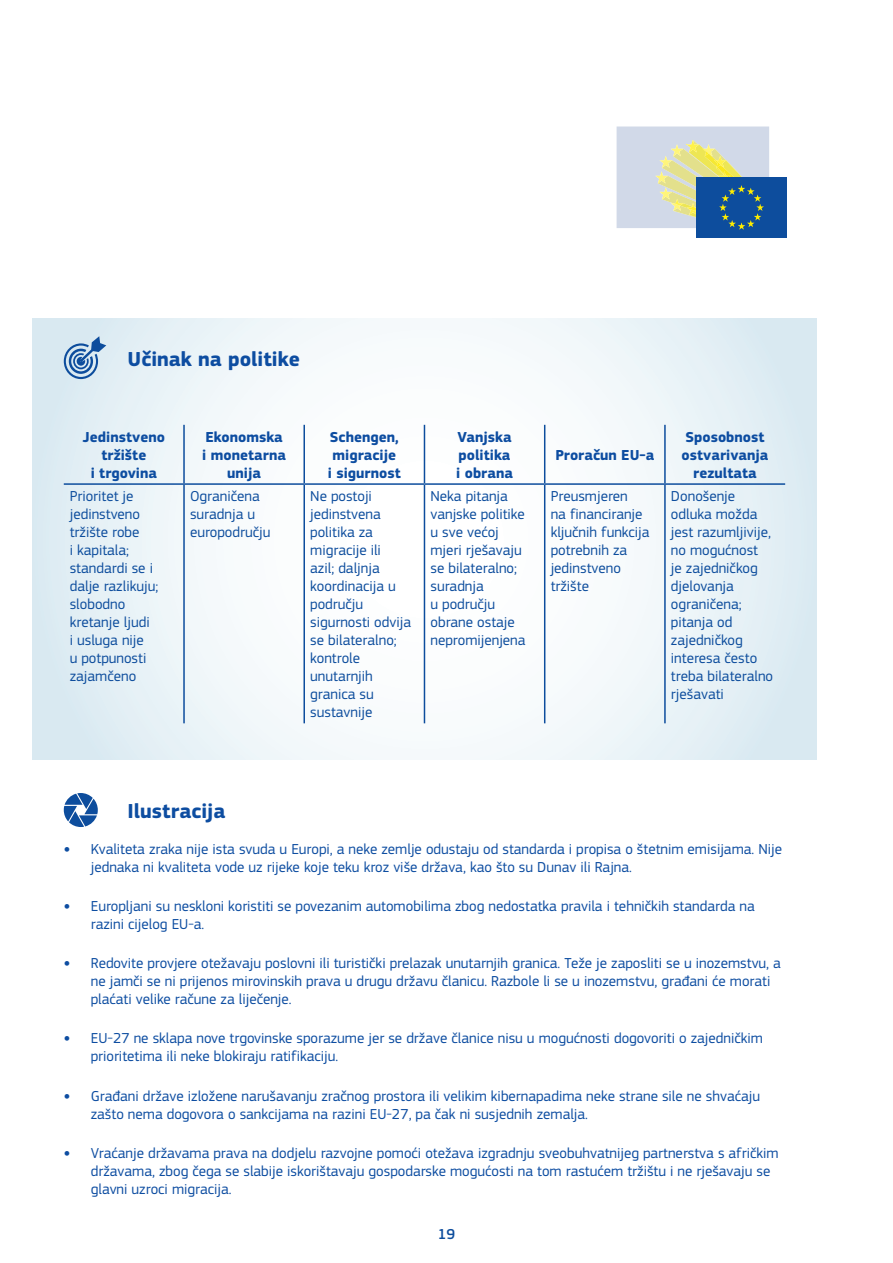
<style>
.page{position:relative;width:893px;height:1263px;background:#fff}
.page>*{position:absolute;margin:0;border:0;box-sizing:border-box;transform-origin:0 0}
.Title_snapshots{font:700 21px "EC Square Sans Pro";color:#0d4da1}
.t1{font:15px/18px "EC Square Sans Pro";color:#0d4da1}
.Table_text_inside{font:15px/18px "EC Square Sans Pro";color:#0d4d9d}
.Table_header{font:700 15px/18px "EC Square Sans Pro";color:#0d4da1;text-align:center}
.t2{font:500 15px "EC Square Sans Pro";color:#0d4d9d}
.s1{font-weight:700;font-size:16.5px}
</style>
<div class="page">
<svg style="left:33px;top:319px;width:783px;height:440px"></svg>
<div style="left:696px;top:177px;width:91px;height:60px;background:#0d4d9d"></div>
<svg style="left:617px;top:126px;width:152px;height:104px"></svg>
<hr style="left:183px;top:425px;width:2px;height:58px;background:#0d4d9d">
<hr style="left:303px;top:425px;width:2px;height:58px;background:#0d4d9d">
<hr style="left:424px;top:425px;width:1px;height:58px;background:#0d4d9d">
<hr style="left:544px;top:425px;width:1px;height:58px;background:#0d4d9d">
<hr style="left:664px;top:425px;width:2px;height:58px;background:#0d4d9d">
<hr style="left:183px;top:485px;width:2px;height:238px;background:#0d4d9d">
<hr style="left:303px;top:485px;width:2px;height:238px;background:#0d4d9d">
<hr style="left:424px;top:485px;width:1px;height:238px;background:#0d4d9d">
<hr style="left:544px;top:485px;width:1px;height:238px;background:#0d4d9d">
<hr style="left:664px;top:485px;width:2px;height:238px;background:#0d4d9d">
<hr style="left:64px;top:483px;width:120px;height:2px;background:#0d4d9d">
<hr style="left:184px;top:483px;width:120px;height:2px;background:#0d4d9d">
<hr style="left:304px;top:483px;width:120px;height:2px;background:#0d4d9d">
<hr style="left:424px;top:483px;width:121px;height:2px;background:#0d4d9d">
<hr style="left:545px;top:483px;width:120px;height:2px;background:#0d4d9d">
<hr style="left:665px;top:483px;width:120px;height:2px;background:#0d4d9d">
<svg style="left:64px;top:793px;width:34px;height:34px"></svg>
<svg style="left:64px;top:336px;width:42px;height:43px;background:#93b3d4"></svg>
<p class="Title_snapshots" style="left:128px;top:346px;width:174px">Učinak na politike</p>
<p class="Table_header" style="left:83px;top:429px;width:84px">Jedinstveno tržište</p>
<p class="Table_header" style="left:91px;top:465px;width:68px">i trgovina</p>
<p class="Table_header" style="left:202px;top:429px;width:85px">Ekonomska i monetarna unija</p>
<p class="Table_header" style="left:330px;top:429px;width:70px;text-align:left">Schengen, migracije</p>
<p class="Table_header" style="left:328px;top:465px;width:74px">i sigurnost</p>
<p class="Table_text_inside" style="left:70px;top:487px;width:90px">Prioritet je jedinstveno tržište robe<br>i kapitala; standardi se i dalje razlikuju; slobodno kretanje ljudi<br>i usluga nije<br>u potpunosti zajamčeno</p>
<p class="Table_text_inside" style="left:190px;top:487px;width:82px">Ograničena suradnja u europodručju</p>
<p class="Table_text_inside" style="left:310px;top:487px;width:87px">Ne postoji jedinstvena politika za migracije ili azil; daljnja koordinacija u području</p>
<p class="Table_text_inside" style="left:310px;top:613px;width:102px">sigurnosti odvija se bilateralno; kontrole unutarnjih granica su sustavnije</p>
<p class="Table_header" style="left:457px;top:429px;width:56px;text-align:left">Vanjska politika</p>
<p class="Table_header" style="left:456px;top:465px;width:58px">i obrana</p>
<p class="Table_header" style="left:555px;top:447px;width:100px">Proračun EU-a</p>
<p class="Table_header" style="left:682px;top:429px;width:88px">Sposobnost ostvarivanja rezultata</p>
<p class="Table_text_inside" style="left:430px;top:487px;width:97px">Neka pitanja vanjske politike u sve većoj mjeri rješavaju se bilateralno; suradnja<br>u području obrane ostaje nepromijenjena</p>
<p class="Table_text_inside" style="left:551px;top:487px;width:100px">Preusmjeren<br>na financiranje ključnih funkcija potrebnih za jedinstveno tržište</p>
<p class="Table_text_inside" style="left:671px;top:487px;width:104px">Donošenje odluka možda jest razumljivije, no mogućnost<br>je zajedničkog djelovanja ograničena; pitanja od zajedničkog interesa često treba bilateralno rješavati</p>
<p class="Title_snapshots" style="left:128px;top:798px;width:99px">Ilustracija</p>
<p class="t1" style="left:91px;top:840px;width:693px;text-indent:-27px"><span class="s1">•</span> Kvaliteta zraka nije ista svuda u Europi, a neke zemlje odustaju od standarda i propisa o štetnim emisijama. Nije jednaka ni kvaliteta vode uz rijeke koje teku kroz više država, kao što su Dunav ili Rajna.</p>
<p class="t1" style="left:91px;top:897px;width:665px;text-indent:-27px"><span class="s1">•</span> Europljani su neskloni koristiti se povezanim automobilima zbog nedostatka pravila i tehničkih standarda na razini cijelog EU-a.</p>
<p class="t1" style="left:91px;top:954px;width:692px;text-indent:-27px"><span class="s1">•</span> Redovite provjere otežavaju poslovni ili turistički prelazak unutarnjih granica. Teže je zaposliti se u inozemstvu, a ne jamči se ni prijenos mirovinskih prava u drugu državu članicu. Razbole li se u inozemstvu, građani će morati plaćati velike račune za liječenje.</p>
<p class="t1" style="left:91px;top:1029px;width:674px;text-indent:-27px"><span class="s1">•</span> EU-27 ne sklapa nove trgovinske sporazume jer se države članice nisu u mogućnosti dogovoriti o zajedničkim prioritetima ili neke blokiraju ratifikaciju.</p>
<p class="t1" style="left:91px;top:1087px;width:671px;text-indent:-27px"><span class="s1">•</span> Građani države izložene narušavanju zračnog prostora ili velikim kibernapadima neke strane sile ne shvaćaju zašto nema dogovora o sankcijama na razini EU-27, pa čak ni susjednih zemalja.</p>
<p class="t1" style="left:91px;top:1144px;width:689px;text-indent:-27px"><span class="s1">•</span> Vraćanje državama prava na dodjelu razvojne pomoći otežava izgradnju sveobuhvatnijeg partnerstva s afričkim državama, zbog čega se slabije iskorištavaju gospodarske mogućosti na tom rastućem tržištu i ne rješavaju se glavni uzroci migracija.</p>
<p class="t2" style="left:438px;top:1225px;width:19px">19</p>
</div>
